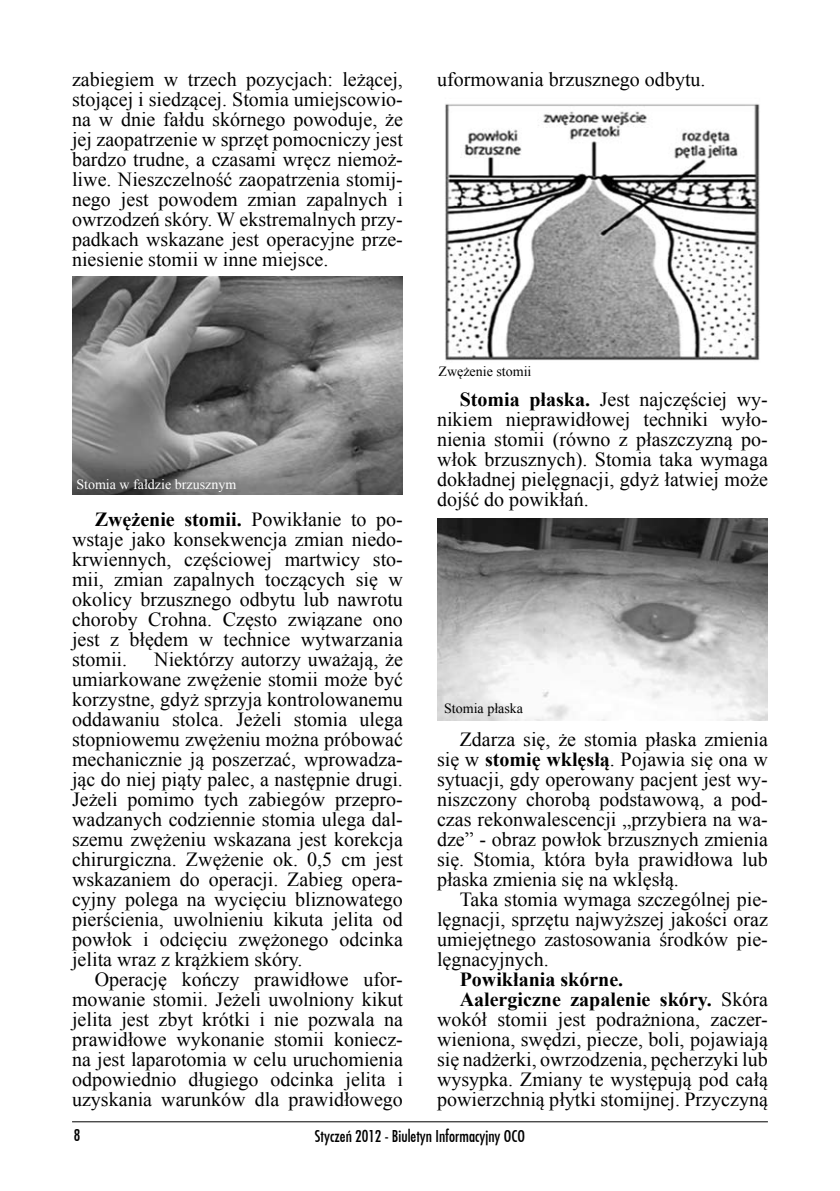
<style>
.page{position:relative;width:840px;height:1191px;background:#fff}
.page>*{position:absolute;margin:0;border:0;box-sizing:border-box;transform-origin:0 0}
.t1{font:20px/20px "Times New Roman";color:#000;text-align:justify}
.t2{font:700 20px "Times New Roman";color:#000}
.t3{font:16px "Fujiyama";color:#000}
.t4{font:14px "Times New Roman";color:#000}
.t5{font:14px "Times New Roman";color:#fff}
.s1{font-weight:700}
.s2{font-weight:400}
</style>
<div class="page">
<hr style="left:72px;top:1121px;width:695px;height:1px;background:#000">
<img style="left:72px;top:276px;width:331px;height:218px">
<img style="left:445px;top:103px;width:315px;height:258px">
<img style="left:437px;top:518px;width:330px;height:202px">
<p class="t1" style="left:72px;top:69px;width:332px">zabiegiem w trzech pozycjach: leżącej, stojącej i siedzącej. Stomia umiejscowio&shy;na w dnie fałdu skórnego powoduje, że jej zaopatrzenie w sprzęt pomocniczy jest bardzo trudne, a czasami wręcz niemoż&shy;liwe. Nieszczelność zaopatrzenia stomij&shy;nego jest powodem zmian zapalnych i owrzodzeń skóry. W ekstremalnych przy&shy;padkach wskazane jest operacyjne prze&shy;niesienie stomii w inne miejsce.</p>
<p class="t1" style="left:437px;top:69px;width:270px">uformowania brzusznego odbytu.</p>
<p class="t5" style="left:76px;top:475px;width:161px">Stomia w fałdzie brzusznym</p>
<p class="t1" style="left:72px;top:509px;width:332px;text-indent:23px"><span class="s1">Zwężenie stomii.</span> Powikłanie to po&shy;wstaje jako konsekwencja zmian niedo&shy;krwiennych, częściowej martwicy sto&shy;mii, zmian zapalnych toczących się w okolicy brzusznego odbytu lub nawrotu choroby Crohna. Często związane ono jest z błędem w technice wytwarzania stomii.</p>
<p class="t1" style="left:72px;top:649px;width:332px;text-indent:82px">Niektórzy autorzy uważają, że umiarkowane zwężenie stomii może być korzystne, gdyż sprzyja kontrolowanemu oddawaniu stolca. Jeżeli stomia ulega stopniowemu zwężeniu można próbować mechanicznie ją poszerzać, wprowadza&shy;jąc do niej piąty palec, a następnie drugi.<br>Jeżeli pomimo tych zabiegów przepro&shy;wadzanych codziennie stomia ulega dal&shy;szemu zwężeniu wskazana jest korekcja chirurgiczna. Zwężenie ok. 0,5 cm jest wskazaniem do operacji. Zabieg opera&shy;cyjny polega na wycięciu bliznowatego pierścienia, uwolnieniu kikuta jelita od powłok i odcięciu zwężonego odcinka jelita wraz z krążkiem skóry.</p>
<p class="t1" style="left:72px;top:969px;width:332px;text-indent:23px">Operację kończy prawidłowe ufor&shy;mowanie stomii. Jeżeli uwolniony kikut jelita jest zbyt krótki i nie pozwala na prawidłowe wykonanie stomii koniecz&shy;na jest laparotomia w celu uruchomienia odpowiednio długiego odcinka jelita i uzyskania warunków dla prawidłowego</p>
<p class="t4" style="left:438px;top:361px;width:94px">Zwężenie stomii</p>
<p class="t1" style="left:437px;top:389px;width:332px;text-indent:23px"><span class="s1">Stomia płaska.</span> Jest najczęściej wy&shy;nikiem nieprawidłowej techniki wyło&shy;nienia stomii (równo z płaszczyzną po&shy;włok brzusznych). Stomia taka wymaga dokładnej pielęgnacji, gdyż łatwiej może dojść do powikłań.</p>
<p class="t4" style="left:444px;top:699px;width:80px">Stomia płaska</p>
<p class="t1" style="left:437px;top:729px;width:332px;text-indent:23px">Zdarza się, że stomia płaska zmienia się w <span class="s1">stomię wklęsłą</span>. Pojawia się ona w sytuacji, gdy operowany pacjent jest wy&shy;niszczony chorobą podstawową, a pod&shy;czas rekonwalescencji „przybiera na wa&shy;dze” - obraz powłok brzusznych zmienia się. Stomia, która była prawidłowa lub płaska zmienia się na wklęsłą.</p>
<p class="t1" style="left:437px;top:889px;width:332px;text-indent:23px">Taka stomia wymaga szczególnej pie&shy;lęgnacji, sprzętu najwyższej jakości oraz umiejętnego zastosowania środków pie&shy;lęgnacyjnych.</p>
<p class="t2" style="left:459px;top:965px;width:165px">Powikłania skórne.</p>
<p class="t2" style="left:459px;top:985px;width:309px">Aalergiczne zapalenie skóry. <span class="s2">Skóra</span></p>
<p class="t1" style="left:437px;top:1009px;width:332px">wokół stomii jest podrażniona, zaczer-</p>
<p class="t1" style="left:437px;top:1029px;width:332px">wieniona, swędzi, piecze, boli, pojawiają</p>
<p class="t1" style="left:437px;top:1049px;width:332px">się nadżerki, owrzodzenia, pęcherzyki lub</p>
<p class="t1" style="left:437px;top:1069px;width:332px">wysypka. Zmiany te występują pod całą</p>
<p class="t1" style="left:437px;top:1089px;width:332px">powierzchnią płytki stomijnej. Przyczyną</p>
<p class="t3" style="left:315px;top:1125px;width:211px">Styczeń 2012 - Biuletyn Informacyjny OCO</p>
</div>
